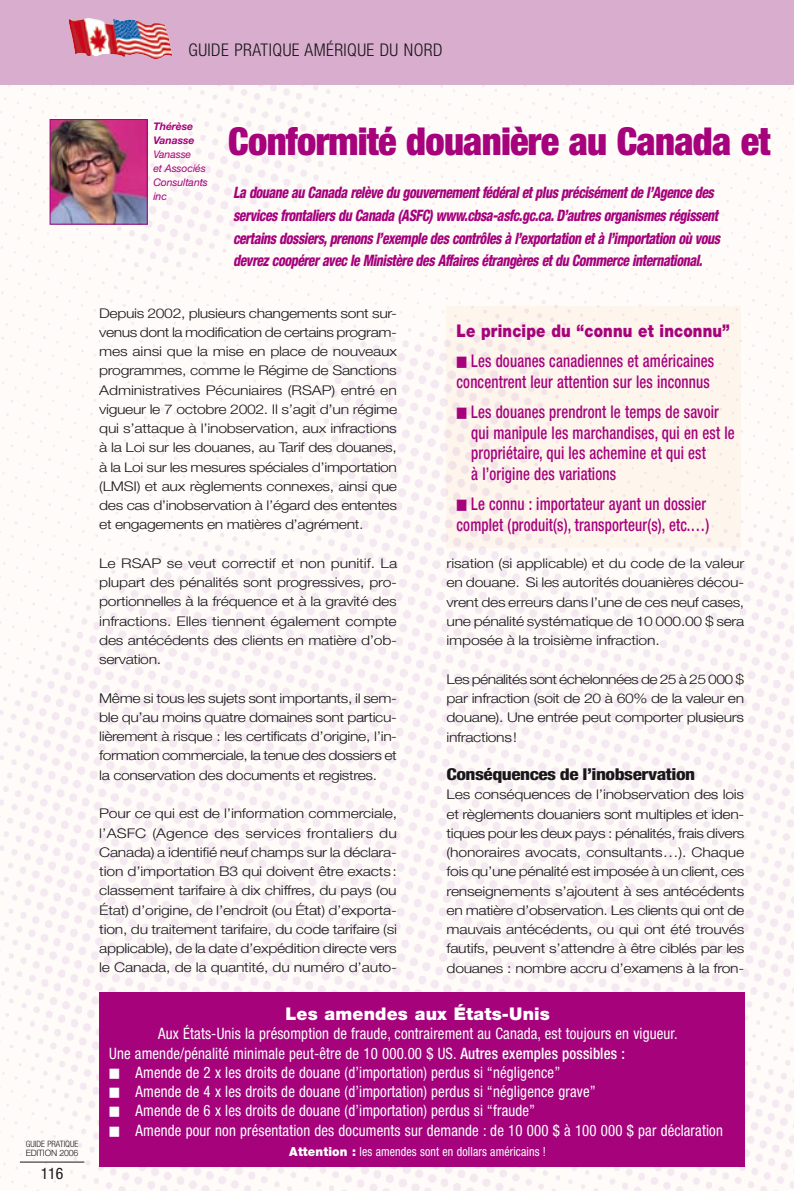
<style>
.page{position:relative;width:794px;height:1191px;background:#fff}
.page>*{position:absolute;margin:0;border:0;box-sizing:border-box;transform-origin:0 0}
.t1{font:900 condensed 38.5px "Helvetica Neue";letter-spacing:-.02em;color:#a5027c}
.t2{font:500 condensed 17.5px/20.7px "Helvetica Neue";letter-spacing:.01em;color:#a5027c;scale:.85 1}
.t3{font:300 condensed 17.5px "Helvetica Neue";letter-spacing:.025em;color:#1a171b}
.t4{font:900 17.5px "Helvetica Neue";letter-spacing:.01em;color:#fff}
.t5{font:800 condensed 16.45px "Helvetica Neue";letter-spacing:-.025em;color:#1a171b;scale:1.18 1}
.t6{font:condensed 15.75px/19.2px "Helvetica Neue";letter-spacing:.01em;color:#fff;scale:.94 1}
.t7{font:italic 800 condensed 15.75px/22.8px "Helvetica Neue";letter-spacing:-.03em;color:#a5027c;scale:.86 1}
.t8{font:condensed 15.75px "Helvetica Neue";color:#1a171b}
.t9{font:300 13.47px/19.2px "Helvetica Neue";letter-spacing:-.02em;color:#1a171b;text-align:justify;scale:1.18 1}
.t10{font:condensed 12.6px "Helvetica Neue";letter-spacing:.01em;color:#fff;scale:.94 1}
.t11{font:italic 10.5px/14px "Helvetica Neue";letter-spacing:-.01em;color:#a5027c}
.t12{font:italic 700 10.5px/14px "Helvetica Neue";letter-spacing:-.01em;color:#a5027c}
.t13{font:300 condensed 8.75px "Helvetica Neue";color:#1a171b}
.t14{font:300 8.75px "Helvetica Neue";letter-spacing:-.02em;color:#1a171b}
.s1{font-weight:900;font-stretch:normal}
.s2{font-family:"Universal Newswith Comm Pi";font-weight:400;font-stretch:normal;font-size:14px}
.s3{font-weight:500}
.s4{font-family:"Universal Newswith Comm Pi";font-stretch:normal;font-size:12.6px}
</style>
<div class="page">
<img style="left:0;top:84px;width:794px;height:1107px">
<img style="left:52px;top:121px;width:94px;height:102px">
<div style="left:50px;top:119px;width:98px;height:106px;border:1px solid #a5027c"></div>
<div style="left:0;top:0;width:794px;height:84px;background:#d9adcd"></div>
<img style="left:69px;top:18px;width:103px;height:41px">
<hr style="left:20px;top:1161px;width:64px;height:1px;background:#1a171b">
<svg style="left:446px;top:306px;width:295px;height:241px;background:#fcf3ec"></svg>
<div style="left:99px;top:992px;width:645px;height:174px;background:#a5027c"></div>
<p class="t3" style="left:189px;top:40px;width:255px">GUIDE PRATIQUE AMÉRIQUE DU NORD</p>
<p class="t13" style="left:26px;top:1138px;width:54px">GUIDE PRATIQUE</p>
<p class="t14" style="left:26px;top:1147px;width:54px">EDITION 2006</p>
<p class="t8" style="left:41px;top:1163px;width:24px">116</p>
<p class="t12" style="left:153px;top:119px;width:43px">Thérèse<br>Vanasse</p>
<p class="t11" style="left:153px;top:147px;width:56px">Vanasse<br>et Associés<br>Consultants inc</p>
<h1 class="t1" style="left:228px;top:118px;width:544px">Conformité douanière au Canada et</h1>
<p class="t7" style="left:233px;top:181px;width:568px">La douane au Canada relève du gouvernement fédéral et plus précisément de l’Agence des services frontaliers du Canada (ASFC) www.cbsa-asfc.gc.ca. D’autres organismes régissent certains dossiers, prenons l’exemple des contrôles à l’exportation et à l’importation où vous devrez coopérer avec le Ministère des Affaires étrangères et du Commerce international.</p>
<p class="t9" style="left:99px;top:303px;width:254px">Depuis 2002, plusieurs changements sont sur&shy;venus dont la modification de certains program&shy;mes ainsi que la mise en place de nouveaux programmes, comme le Régime de Sanctions Administratives Pécuniaires (RSAP) entré en vigueur le 7 octobre 2002. Il s’agit d’un régime qui s’attaque à l’inobservation, aux infractions à la Loi sur les douanes, au Tarif des douanes, à la Loi sur les mesures spéciales d’importation (LMSI) et aux règlements connexes, ainsi que des cas d’inobservation à l’égard des ententes et engagements en matières d’agrément.</p>
<p class="t9" style="left:99px;top:553px;width:254px">Le RSAP se veut correctif et non punitif. La plupart des pénalités sont progressives, pro&shy;portionnelles à la fréquence et à la gravité des infractions. Elles tiennent également compte des antécédents des clients en matière d’ob&shy;servation.</p>
<p class="t9" style="left:99px;top:688px;width:254px">Même si tous les sujets sont importants, il sem&shy;ble qu’au moins quatre domaines sont particu&shy;lièrement à risque : les certificats d’origine, l’in&shy;formation commerciale, la tenue des dossiers et la conservation des documents et registres.</p>
<p class="t9" style="left:99px;top:803px;width:254px">Pour ce qui est de l’information commerciale, l’ASFC (Agence des services frontaliers du Canada) a identifié neuf champs sur la déclara&shy;tion d’importation B3 qui doivent être exacts: classement tarifaire à dix chiffres, du pays (ou État) d’origine, de l’endroit (ou État) d’exporta&shy;tion, du traitement tarifaire, du code tarifaire (si applicable), de la date d’expédition directe vers le Canada, de la quantité, du numéro d’auto-</p>
<p class="t2" style="left:456px;top:315px;width:323px;line-height:30.4px"><span class="s1">Le principe du “connu et inconnu”<br></span><span class="s2">M</span> Les douanes canadiennes et américaines</p>
<p class="t2" style="left:456px;top:366px;width:310px;line-height:30.4px">concentrent leur attention sur les inconnus<br><span class="s2">M</span> Les douanes prendront le temps de savoir</p>
<p class="t2" style="left:471px;top:422px;width:311px">qui manipule les marchandises, qui en est le propriétaire, qui les achemine et qui est<br>à l’origine des variations</p>
<p class="t2" style="left:456px;top:494px;width:299px"><span class="s2">M</span> Le connu : importateur ayant un dossier complet (produit(s), transporteur(s), etc.…)</p>
<p class="t9" style="left:446px;top:553px;width:254px">risation (si applicable) et du code de la valeur en douane. Si les autorités douanières décou&shy;vrent des erreurs dans l’une de ces neuf cases, une pénalité systématique de 10 000.00 $ sera imposée à la troisième infraction.</p>
<p class="t9" style="left:446px;top:669px;width:254px">Les pénalités sont échelonnées de 25 à 25 000 $ par infraction (soit de 20 à 60% de la valeur en douane). Une entrée peut comporter plusieurs infractions!</p>
<p class="t5" style="left:446px;top:764px;width:212px">Conséquences de l’inobservation</p>
<p class="t9" style="left:446px;top:784px;width:254px">Les conséquences de l’inobservation des lois et règlements douaniers sont multiples et iden&shy;tiques pour les deux pays : pénalités, frais divers (honoraires avocats, consultants…). Chaque fois qu’une pénalité est imposée à un client, ces renseignements s’ajoutent à ses antécédents en matière d’observation. Les clients qui ont de mauvais antécédents, ou qui ont été trouvés fautifs, peuvent s’attendre à être ciblés par les douanes : nombre accru d’examens à la fron-</p>
<p class="t4" style="left:285px;top:1003px;width:266px">Les amendes aux États-Unis</p>
<p class="t6" style="left:109px;top:1024px;width:654px;text-indent:49px">Aux États-Unis la présomption de fraude, contrairement au Canada, est toujours en vigueur.<br>Une amende/pénalité minimale peut-être de 10 000.00 $ US. <span class="s3">Autres exemples possibles :<br></span><span class="s4">M</span> Amende de 2 x les droits de douane (d’importation) perdus si “négligence”<br><span class="s4">M</span> Amende de 4 x les droits de douane (d’importation) perdus si “négligence grave”<br><span class="s4">M</span> Amende de 6 x les droits de douane (d’importation) perdus si “fraude”<br><span class="s4">M</span> Amende pour non présentation des documents sur demande : de 10 000 $ à 100 000 $ par déclaration</p>
<p class="t10" style="left:289px;top:1144px;width:275px"><span class="s1">Attention :</span> les amendes sont en dollars américains !</p>
</div>
